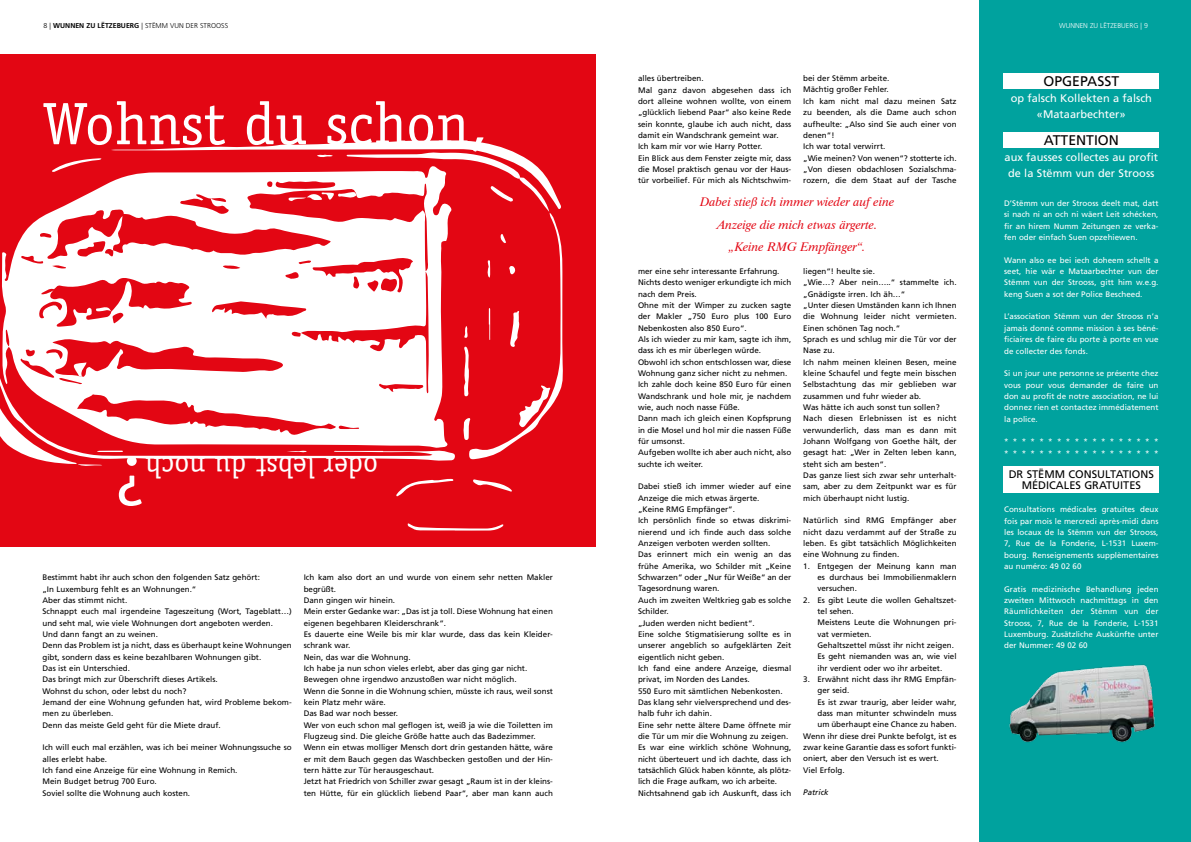
<style>
.page{position:relative;width:1191px;height:842px;background:#fff}
.page>*{position:absolute;margin:0;border:0;box-sizing:border-box;transform-origin:0 0}
.t1{font:70px "Officina Serif";color:#fff}
.t2{font:60px "Officina Serif";color:#fff}
.t3{font:30px "Officina Serif";color:#fff}
.t4{font:14px "Frutiger";color:#000}
.t5{font:italic 12.5px/22.7px "Dutch 801 BT";color:#e30613;text-align:center}
.t6{font:11px/16px "Frutiger";color:#fff;text-align:center}
.t7{font:11px/11px "Frutiger";color:#000;text-align:center}
.t8{font:8px/11.3px "Frutiger";color:#000}
.t9{font:8px/11.3px "Frutiger";color:#fff;text-align:justify}
.t10{font:italic 8px "Frutiger";color:#000}
.t11{font:300 7px "Frutiger";color:#000}
.t12{font:300 7px "Frutiger";color:#fff}
.s1{font-weight:700}
</style>
<div class="page">
<div style="left:0;top:54px;width:595px;height:492px;background:#e30613"></div>
<div style="left:979px;top:0;width:212px;height:842px;background:#00a29e"></div>
<img style="left:1009px;top:664px;width:146px;height:78px">
<div style="left:1003px;top:73px;width:156px;height:16px;background:#fff"></div>
<div style="left:1003px;top:466px;width:156px;height:27px;background:#fff"></div>
<div style="left:1003px;top:132px;width:156px;height:15px;background:#fff"></div>
<svg style="left:407px;top:523px;width:96px;height:8px"></svg>
<svg style="left:396px;top:478px;width:57px;height:18px"></svg>
<svg style="left:473px;top:479px;width:39px;height:13px"></svg>
<svg style="left:0;top:140px;width:563px;height:326px"></svg>
<p class="t11" style="left:44px;top:22px;width:186px">8 | <span class="s1">WUNNEN ZU LËTZEBUERG</span> | STËMM VUN DER STROOSS</p>
<p class="t12" style="left:1059px;top:22px;width:91px">WUNNEN ZU LËTZEBUERG | 9</p>
<h2 class="t2" style="left:43px;top:89px;width:446px">Wohnst du schon,</h2>
<h1 class="t1" style="left:145px;top:522px;width:31px;rotate:-180deg">?</h1>
<h3 class="t3" style="left:378px;top:485px;width:234px;rotate:-180deg">oder lebst du noch</h3>
<p class="t8" style="left:43px;top:572px;width:251px">Bestimmt habt ihr auch schon den folgenden Satz gehört:<br>„In Luxemburg fehlt es an Wohnungen.“<br>Aber das stimmt nicht.<br>Schnappt euch mal irgendeine Tageszeitung (Wort, Tageblatt…) und seht mal, wie viele Wohnungen dort angeboten werden.<br>Und dann fangt an zu weinen.<br>Denn das Problem ist ja nicht, dass es überhaupt keine Wohnungen gibt, sondern dass es keine bezahlbaren Wohnungen gibt.<br>Das ist ein Unterschied.<br>Das bringt mich zur Überschrift dieses Artikels.<br>Wohnst du schon, oder lebst du noch?<br>Jemand der eine Wohnung gefunden hat, wird Probleme bekom&shy;men zu überleben.<br>Denn das meiste Geld geht für die Miete drauf.</p>
<p class="t8" style="left:43px;top:742px;width:251px">Ich will euch mal erzählen, was ich bei meiner Wohnungssuche so alles erlebt habe.<br>Ich fand eine Anzeige für eine Wohnung in Remich.<br>Mein Budget betrug 700 Euro.<br>Soviel sollte die Wohnung auch kosten.</p>
<p class="t8" style="left:304px;top:572px;width:251px">Ich kam also dort an und wurde von einem sehr netten Makler begrüßt.<br>Dann gingen wir hinein.<br>Mein erster Gedanke war: „Das ist ja toll. Diese Wohnung hat einen eigenen begehbaren Kleiderschrank“.<br>Es dauerte eine Weile bis mir klar wurde, dass das kein Kleider&shy;schrank war.<br>Nein, das war die Wohnung.<br>Ich habe ja nun schon vieles erlebt, aber das ging gar nicht.<br>Bewegen ohne irgendwo anzustoßen war nicht möglich.<br>Wenn die Sonne in die Wohnung schien, müsste ich raus, weil sonst kein Platz mehr wäre.<br>Das Bad war noch besser.<br>Wer von euch schon mal geflogen ist, weiß ja wie die Toiletten im Flugzeug sind. Die gleiche Größe hatte auch das Badezimmer.<br>Wenn ein etwas molliger Mensch dort drin gestanden hätte, wäre er mit dem Bauch gegen das Waschbecken gestoßen und der Hin&shy;tern hätte zur Tür herausgeschaut.<br>Jetzt hat Friedrich von Schiller zwar gesagt „Raum ist in der kleins&shy;ten Hütte, für ein glücklich liebend Paar“, aber man kann auch</p>
<p class="t8" style="left:638px;top:73px;width:155px">alles übertreiben.<br>Mal ganz davon abgesehen dass ich dort alleine wohnen wollte, von einem „glücklich liebend Paar“ also keine Rede sein konnte, glaube ich auch nicht, dass damit ein Wandschrank gemeint war.<br>Ich kam mir vor wie Harry Potter.<br>Ein Blick aus dem Fenster zeigte mir, dass die Mosel praktisch genau vor der Haus&shy;tür vorbeilief. Für mich als Nichtschwim-</p>
<p class="t8" style="left:803px;top:73px;width:155px">bei der Stëmm arbeite.<br>Mächtig großer Fehler.<br>Ich kam nicht mal dazu meinen Satz zu beenden, als die Dame auch schon aufheulte: „Also sind Sie auch einer von denen“!<br>Ich war total verwirrt.<br>„Wie meinen? Von wenen“? stotterte ich. „Von diesen obdachlosen Sozialschma&shy;rozern, die dem Staat auf der Tasche</p>
<h3 class="t5" style="left:700px;top:190px;width:196px">Dabei stieß ich immer wieder auf eine<br>Anzeige die mich etwas ärgerte. „Keine RMG Empfänger“.</h3>
<p class="t8" style="left:638px;top:266px;width:155px">mer eine sehr interessante Erfahrung.<br>Nichts desto weniger erkundigte ich mich nach dem Preis.<br>Ohne mit der Wimper zu zucken sagte der Makler „750 Euro plus 100 Euro<br>Nebenkosten also 850 Euro“.<br>Als ich wieder zu mir kam, sagte ich ihm, dass ich es mir überlegen würde.<br>Obwohl ich schon entschlossen war, diese<br>Wohnung ganz sicher nicht zu nehmen.<br>Ich zahle doch keine 850 Euro für einen<br>Wandschrank und hole mir, je nachdem wie, auch noch nasse Füße.<br>Dann mach ich gleich einen Kopfsprung in die Mosel und hol mir die nassen Füße für umsonst.<br>Aufgeben wollte ich aber auch nicht, also suchte ich weiter.</p>
<p class="t8" style="left:638px;top:481px;width:155px">Dabei stieß ich immer wieder auf eine Anzeige die mich etwas ärgerte.<br>„Keine RMG Empfänger“.<br>Ich persönlich finde so etwas diskrimi&shy;nierend und ich finde auch dass solche Anzeigen verboten werden sollten.<br>Das erinnert mich ein wenig an das frühe Amerika, wo Schilder mit „Keine Schwarzen“ oder „Nur für Weiße“ an der Tagesordnung waren.<br>Auch im zweiten Weltkrieg gab es solche Schilder.<br>„Juden werden nicht bedient“.<br>Eine solche Stigmatisierung sollte es in unserer angeblich so aufgeklärten Zeit eigentlich nicht geben.<br>Ich fand eine andere Anzeige, diesmal privat, im Norden des Landes.<br>550 Euro mit sämtlichen Nebenkosten.<br>Das klang sehr vielversprechend und des&shy;halb fuhr ich dahin.<br>Eine sehr nette ältere Dame öffnete mir die Tür um mir die Wohnung zu zeigen.<br>Es war eine wirklich schöne Wohnung, nicht überteuert und ich dachte, dass ich tatsächlich Glück haben könnte, als plötz&shy;lich die Frage aufkam, wo ich arbeite.<br>Nichtsahnend gab ich Auskunft, dass ich</p>
<p class="t8" style="left:803px;top:265px;width:155px">liegen“! heulte sie.<br>„Wie…? Aber nein…..“ stammelte ich. „Gnädigste irren. Ich äh…“<br>„Unter diesen Umständen kann ich Ihnen die Wohnung leider nicht vermieten.<br>Einen schönen Tag noch.“<br>Sprach es und schlug mir die Tür vor der<br>Nase zu.<br>Ich nahm meinen kleinen Besen, meine kleine Schaufel und fegte mein bisschen<br>Selbstachtung das mir geblieben war zusammen und fuhr wieder ab.<br>Was hätte ich auch sonst tun sollen?<br>Nach diesen Erlebnissen ist es nicht verwunderlich, dass man es dann mit<br>Johann Wolfgang von Goethe hält, der gesagt hat: „Wer in Zelten leben kann, steht sich am besten“.<br>Das ganze liest sich zwar sehr unterhalt&shy;sam, aber zu dem Zeitpunkt war es für mich überhaupt nicht lustig.</p>
<p class="t8" style="left:803px;top:515px;width:155px;text-align:justify">Natürlich sind RMG Empfänger aber nicht dazu verdammt auf der Straße zu leben. Es gibt tatsächlich Möglichkeiten eine Wohnung zu finden.</p>
<p class="t8" style="left:817px;top:560px;width:141px;text-align:justify;text-indent:-14px">1. Entgegen der Meinung kann man es durchaus bei Immobilienmaklern versuchen.</p>
<p class="t8" style="left:817px;top:594px;width:141px;text-indent:-14px">2. Es gibt Leute die wollen Gehaltszet&shy;tel sehen.<br>Meistens Leute die Wohnungen pri&shy;vat vermieten.<br>Gehaltszettel müsst ihr nicht zeigen.<br>Es geht niemanden was an, wie viel ihr verdient oder wo ihr arbeitet.</p>
<p class="t8" style="left:803px;top:674px;width:155px">3. Erwähnt nicht dass ihr RMG Empfän-</p>
<p class="t8" style="left:817px;top:685px;width:33px">ger seid.</p>
<p class="t8" style="left:817px;top:696px;width:141px">Es ist zwar traurig, aber leider wahr,</p>
<p class="t8" style="left:817px;top:708px;width:141px">dass man mitunter schwindeln muss</p>
<p class="t8" style="left:817px;top:719px;width:141px">um überhaupt eine Chance zu haben.</p>
<p class="t8" style="left:803px;top:730px;width:155px">Wenn ihr diese drei Punkte befolgt, ist es</p>
<p class="t8" style="left:803px;top:742px;width:155px">zwar keine Garantie dass es sofort funkti-</p>
<p class="t8" style="left:803px;top:753px;width:137px">oniert, aber den Versuch ist es wert.</p>
<p class="t8" style="left:803px;top:764px;width:43px">Viel Erfolg.</p>
<p class="t10" style="left:803px;top:788px;width:27px">Patrick</p>
<h3 class="t4" style="left:1043px;top:73px;width:77px">OPGEPASST</h3>
<h3 class="t6" style="left:1010px;top:90px;width:143px">op falsch Kollekten a falsch «Mataarbechter»</h3>
<h3 class="t4" style="left:1043px;top:132px;width:77px">ATTENTION</h3>
<h3 class="t6" style="left:1004px;top:149px;width:155px">aux fausses collectes au profit de la Stëmm vun der Strooss</h3>
<p class="t9" style="left:1004px;top:198px;width:156px">D’Stëmm vun der Strooss deelt mat, datt si nach ni an och ni wäert Leit schécken, fir an hirem Numm Zeitungen ze verka&shy;fen oder einfach Suen opzehiewen.</p>
<p class="t9" style="left:1004px;top:254px;width:156px">Wann also ee bei iech doheem schellt a seet, hie wär e Mataarbechter vun der Stëmm vun der Strooss, gitt him w.e.g. keng Suen a sot der Police Bescheed.</p>
<p class="t9" style="left:1004px;top:311px;width:156px">L’association Stëmm vun der Strooss n’a jamais donné comme mission à ses béné&shy;ficiaires de faire du porte à porte en vue de collecter des fonds.</p>
<p class="t9" style="left:1004px;top:368px;width:156px">Si un jour une personne se présente chez vous pour vous demander de faire un don au profit de notre association, ne lui donnez rien et contactez immédiatement la police.</p>
<p class="t9" style="left:1004px;top:436px;width:156px">****************** ******************</p>
<h3 class="t7" style="left:1008px;top:469px;width:147px">DR STËMM CONSULTATIONS<br>MÉDICALES GRATUITES</h3>
<p class="t9" style="left:1004px;top:504px;width:156px">Consultations médicales gratuites deux fois par mois le mercredi après-midi dans les locaux de la Stëmm vun der Strooss, 7, Rue de la Fonderie, L-1531 Luxem&shy;bourg. Renseignements supplèmentaires au numéro: 49 02 60</p>
<p class="t9" style="left:1004px;top:583px;width:156px">Gratis medizinische Behandlung jeden zweiten Mittwoch nachmittags in den Räumlichkeiten der Stëmm vun der Strooss, 7, Rue de la Fonderie, L-1531<br>Luxemburg. Zusätzliche Auskünfte unter der Nummer: 49 02 60</p>
</div>
